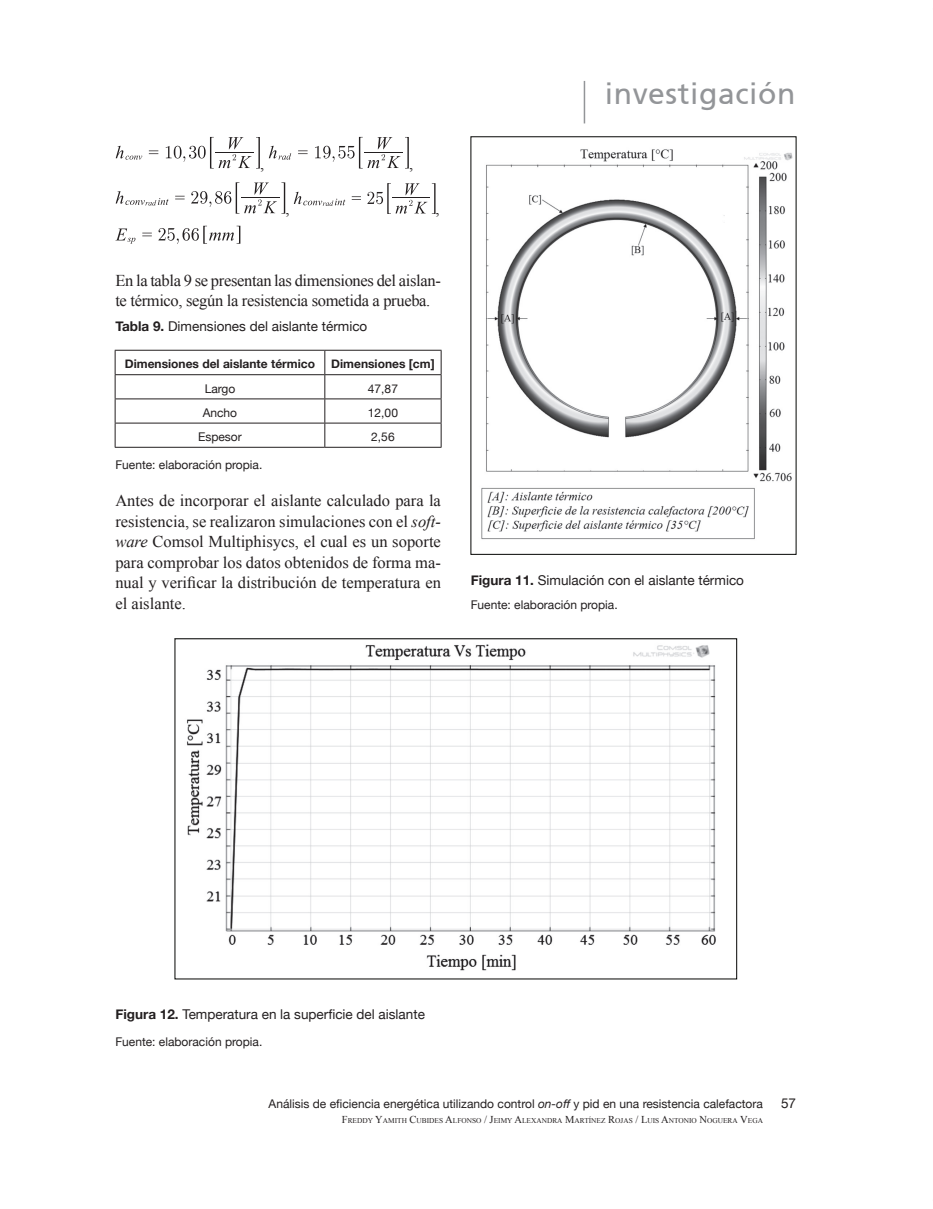
<style>
.page{position:relative;width:933px;height:1209px;background:#fff}
.page>*{position:absolute;margin:0;border:0;box-sizing:border-box;transform-origin:0 0}
.t1{font:30px "Frutiger CE";letter-spacing:.02em;color:#939598}
.t2{font:16.5px/20.5px "Times New Roman";letter-spacing:-.02em;color:#231f20}
.t3{font:13.5px "Helvetica Neue";color:#231f20}
.t4{font:12px "Helvetica Neue";color:#231f20}
.t5{font:700 12px "Helvetica Neue";color:#231f20}
.t6{font:7.35px "Times New Roman";color:#231f20}
.s1{font-weight:700}
.s2{font-style:italic}
.s3{font-size:10.5px}
</style>
<div class="page">
<hr style="left:583px;top:81px;width:2px;height:42px;background:#939598">
<svg style="left:116px;top:146px;width:26px;height:14px"></svg>
<svg style="left:149px;top:150px;width:9px;height:4px"></svg>
<svg style="left:166px;top:137px;width:94px;height:31px"></svg>
<hr style="left:215px;top:152px;width:39px;height:1px;background:#231f20">
<svg style="left:269px;top:146px;width:22px;height:14px"></svg>
<svg style="left:298px;top:150px;width:9px;height:4px"></svg>
<svg style="left:315px;top:137px;width:93px;height:31px"></svg>
<hr style="left:364px;top:152px;width:39px;height:1px;background:#231f20">
<svg style="left:116px;top:191px;width:53px;height:14px"></svg>
<svg style="left:175px;top:196px;width:9px;height:4px"></svg>
<svg style="left:191px;top:182px;width:94px;height:32px"></svg>
<hr style="left:241px;top:197px;width:38px;height:1px;background:#231f20">
<svg style="left:294px;top:192px;width:51px;height:14px"></svg>
<svg style="left:351px;top:196px;width:10px;height:4px"></svg>
<svg style="left:367px;top:183px;width:68px;height:31px"></svg>
<hr style="left:392px;top:198px;width:38px;height:1px;background:#231f20">
<svg style="left:115px;top:228px;width:20px;height:16px"></svg>
<svg style="left:142px;top:233px;width:10px;height:3px"></svg>
<svg style="left:158px;top:226px;width:82px;height:18px"></svg>
<hr style="left:115px;top:350px;width:210px;height:1px;background:#231f20">
<hr style="left:325px;top:350px;width:116px;height:1px;background:#231f20">
<hr style="left:115px;top:374px;width:210px;height:1px;background:#231f20">
<hr style="left:325px;top:374px;width:116px;height:1px;background:#231f20">
<hr style="left:115px;top:398px;width:210px;height:1px;background:#231f20">
<hr style="left:325px;top:398px;width:116px;height:1px;background:#231f20">
<hr style="left:115px;top:423px;width:210px;height:1px;background:#231f20">
<svg style="left:115px;top:350px;width:1px;height:97px"></svg>
<hr style="left:325px;top:423px;width:116px;height:1px;background:#231f20">
<svg style="left:324px;top:350px;width:1px;height:97px"></svg>
<svg style="left:440px;top:350px;width:1px;height:97px"></svg>
<hr style="left:115px;top:447px;width:210px;height:1px;background:#231f20">
<hr style="left:325px;top:447px;width:116px;height:1px;background:#231f20">
<img style="left:481px;top:149px;width:312px;height:391px">
<img style="left:187px;top:644px;width:529px;height:327px">
<p class="t2" style="left:260px;top:153px;width:6px">,</p>
<p class="t2" style="left:409px;top:153px;width:6px">,</p>
<p class="t2" style="left:285px;top:198px;width:6px">,</p>
<p class="t2" style="left:435px;top:198px;width:6px">,</p>
<p class="t2" style="left:115px;top:270px;width:327px">En la tabla 9 se presentan las dimensiones del aislan&shy;te térmico, según la resistencia sometida a prueba.</p>
<p class="t3" style="left:115px;top:316px;width:253px"><span class="s1">Tabla 9.</span> Dimensiones del aislante térmico</p>
<p class="t5" style="left:125px;top:354px;width:192px">Dimensiones del aislante térmico</p>
<p class="t5" style="left:331px;top:354px;width:105px">Dimensiones [cm]</p>
<p class="t4" style="left:205px;top:379px;width:32px">Largo</p>
<p class="t4" style="left:368px;top:379px;width:32px">47,87</p>
<p class="t4" style="left:203px;top:404px;width:36px">Ancho</p>
<p class="t4" style="left:368px;top:404px;width:32px">12,00</p>
<p class="t4" style="left:198px;top:428px;width:45px">Espesor</p>
<p class="t4" style="left:371px;top:428px;width:25px">2,56</p>
<p class="t4" style="left:115px;top:456px;width:148px">Fuente: elaboración propia.</p>
<p class="t2" style="left:115px;top:490px;width:327px;text-align:justify">Antes de incorporar el aislante calculado para la resistencia, se realizaron simulaciones con el <span class="s2">soft&shy;ware</span> Comsol Multiphisycs, el cual es un soporte para comprobar los datos obtenidos de forma ma&shy;nual y verificar la distribución de temperatura en el aislante.</p>
<h1 class="t1" style="left:604px;top:77px;width:192px">investigación</h1>
<p class="t3" style="left:470px;top:570px;width:275px"><span class="s1">Figura 11.</span> Simulación con el aislante térmico</p>
<p class="t4" style="left:470px;top:596px;width:148px">Fuente: elaboración propia.</p>
<p class="t3" style="left:115px;top:1004px;width:311px"><span class="s1">Figura 12.</span> Temperatura en la superficie del aislante</p>
<p class="t4" style="left:115px;top:1033px;width:148px">Fuente: elaboración propia.</p>
<p class="t4" style="left:268px;top:1094px;width:495px">Análisis de eficiencia energética utilizando control <span class="s2">on-off</span> y pid en una resistencia calefactora</p>
<p class="t6" style="left:342px;top:1115px;width:422px"><span class="s3">F</span>REDDY <span class="s3">Y</span>AMITH <span class="s3">C</span>UBIDES <span class="s3">A</span>LFONSO <span class="s3">/ J</span>EIMY <span class="s3">A</span>LEXANDRA <span class="s3">M</span>ARTÍNEZ <span class="s3">R</span>OJAS <span class="s3">/ L</span>UIS <span class="s3">A</span>NTONIO <span class="s3">N</span>OGUERA <span class="s3">V</span>EGA</p>
<p class="t3" style="left:780px;top:1093px;width:17px">57</p>
</div>
